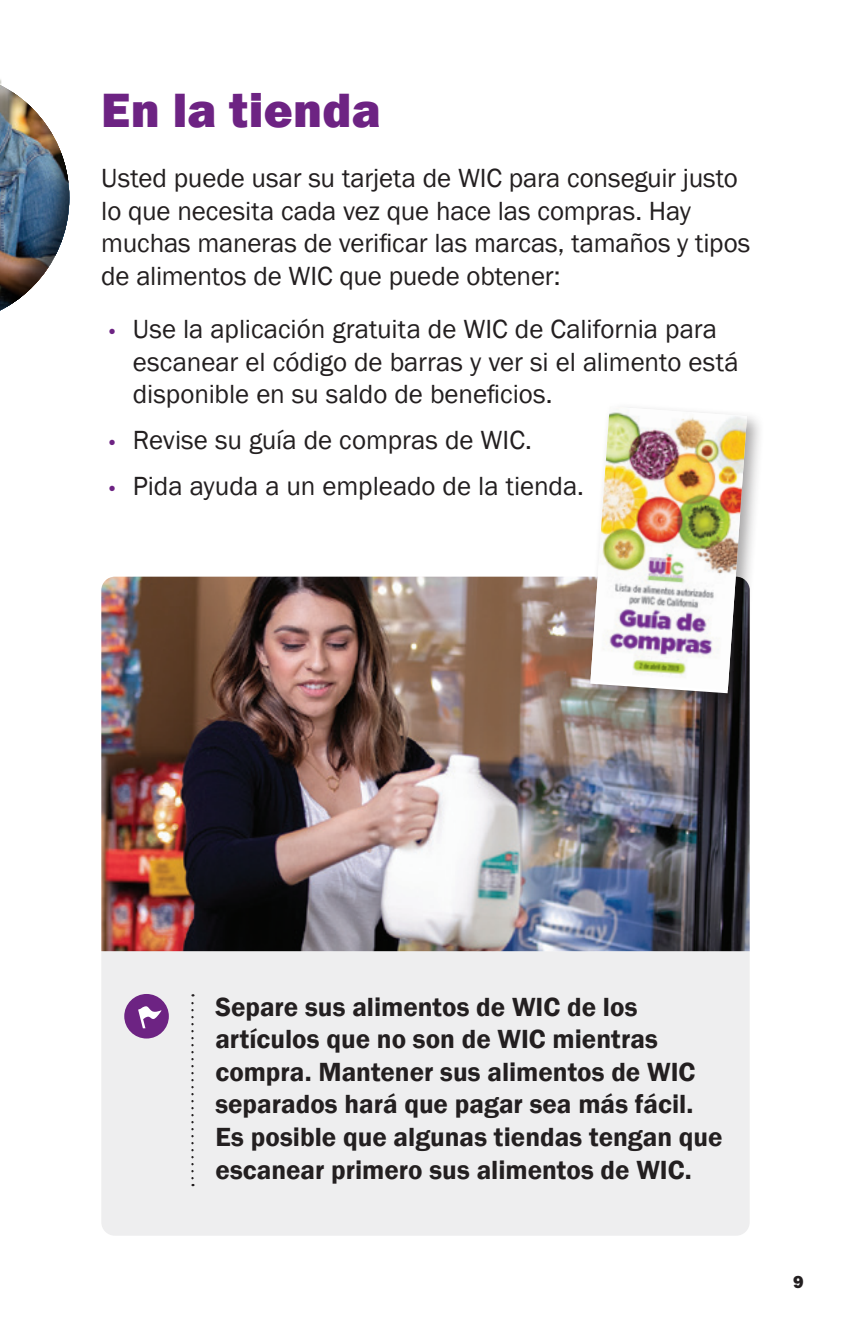
<style>
.page{position:relative;width:851px;height:1337px;background:#fff}
.page>*{position:absolute;margin:0;border:0;box-sizing:border-box;transform-origin:0 0}
.t1{font:800 49.5px "Franklin Gothic";letter-spacing:.005em;color:#6d2383}
.t2{font:27px/32.6px "Franklin Gothic";letter-spacing:-.005em;color:#231f20}
.t3{font:600 27px/32.6px "Franklin Gothic";color:#231f20}
.t4{font:18px "Franklin Gothic URW Hea";color:#231f20}
.s1{font-size:19.12px;color:#6d2383}
</style>
<div class="page">
<div style="left:101px;top:951px;width:648px;height:284px;background:#eeeeef"></div>
<img style="left:101px;top:576px;width:648px;height:375px">
<div style="left:585px;top:401px;width:180px;height:310px;background:#231f20;opacity:.4"></div>
<img style="left:590px;top:406px;width:157px;height:284px">
<div style="left:0;top:68px;width:73px;height:259px;background:#231f20;opacity:.75"></div>
<svg style="left:191px;top:994px;width:3px;height:184px"></svg>
<div style="left:124px;top:994px;width:45px;height:44px;background:#6d2383;border-radius:50%"></div>
<svg style="left:138px;top:1006px;width:23px;height:22px"></svg>
<h2 class="t1" style="left:101px;top:79px;width:281px">En la tienda</h2>
<p class="t2" style="left:101px;top:162px;width:650px">Usted puede usar su tarjeta de WIC para conseguir justo lo que necesita cada vez que hace las compras. Hay muchas maneras de verificar las marcas, tamaños y tipos de alimentos de WIC que puede obtener:</p>
<p class="t2" style="left:133px;top:313px;width:607px;text-indent:-27px"><span class="s1">•</span> Use la aplicación gratuita de WIC de California para escanear el código de barras y ver si el alimento está disponible en su saldo de beneficios.</p>
<p class="t2" style="left:106px;top:424px;width:427px"><span class="s1">•</span> Revise su guía de compras de WIC.</p>
<p class="t2" style="left:106px;top:471px;width:479px"><span class="s1">•</span> Pida ayuda a un empleado de la tienda.</p>
<p class="t3" style="left:215px;top:990px;width:508px">Separe sus alimentos de WIC de los artículos que no son de WIC mientras compra. Mantener sus alimentos de WIC separados hará que pagar sea más fácil.<br>Es posible que algunas tiendas tengan que escanear primero sus alimentos de WIC.</p>
<p class="t4" style="left:793px;top:1270px;width:12px">9</p>
</div>
